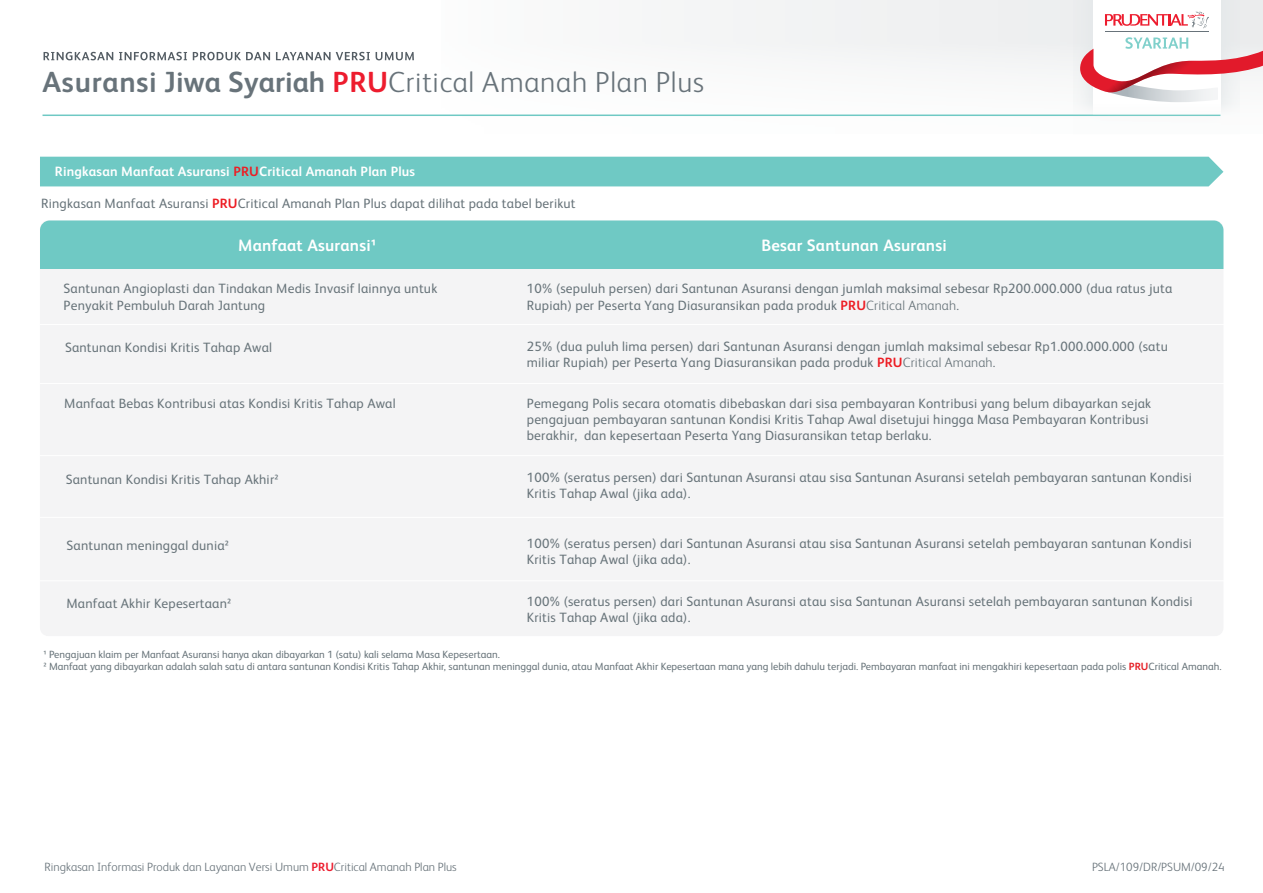
<style>
.page{position:relative;width:1263px;height:893px;background:#fff}
.page>*{position:absolute;margin:0;border:0;box-sizing:border-box;transform-origin:0 0}
.t1{font:300 29.1px "FS Albert Pro";letter-spacing:.025em;color:#68737a}
.t2{font:700 16.5px "FS Albert Pro";letter-spacing:.015em;color:#fff}
.t3{font:13.5px/16.2px "FS Albert Pro";letter-spacing:.015em;color:#68747a}
.t4{font:700 13.5px "FS Albert Pro";letter-spacing:.015em;color:#fff}
.t5{font:300 12px "FS Albert Pro";color:#68737a}
.t6{font:10.5px/12.6px "FS Albert Pro";color:#68747a}
.s1{font-weight:700}
.s2{font-weight:700;color:#ed1c2e}
.s3{color:#ed1d24}
.s4{font-weight:700;color:#ed1d24}
.s5{font-weight:300}
.s6{font-weight:700;color:#e51e25}
</style>
<div class="page">
<div style="left:441px;top:0;width:822px;height:133px;background:#f9f9f9"></div>
<hr style="left:43px;top:115px;width:1177px;height:1px;background:#6fc9c4">
<div style="left:1073px;top:0;width:167px;height:135px;background:linear-gradient(to bottom,#e5e7e9,#f9fbfb)"></div>
<div style="left:1093px;top:0;width:128px;height:115px;background:#fff"></div>
<svg style="left:1105px;top:11px;width:104px;height:17px"></svg>
<hr style="left:1105px;top:31px;width:104px;height:1px;background:#68737a">
<svg style="left:1080px;top:37px;width:183px;height:65px"></svg>
<svg style="left:44px;top:52px;width:370px;height:8px"></svg>
<hr style="left:1073px;top:890px;width:167px;height:3px;background:#e1e6e8">
<div style="left:40px;top:157px;width:1183px;height:29px;background:#6fc9c4"></div>
<div style="left:40px;top:220px;width:1183px;height:416px;background:#f4f4f5;border-radius:8px"></div>
<div style="left:40px;top:220px;width:1183px;height:49px;background:#6fc9c4"></div>
<hr style="left:40px;top:324px;width:1184px;height:1px;background:#fff">
<hr style="left:40px;top:383px;width:1184px;height:1px;background:#fff">
<hr style="left:40px;top:455px;width:1184px;height:1px;background:#fff">
<hr style="left:40px;top:517px;width:1184px;height:1px;background:#fff">
<hr style="left:40px;top:580px;width:1184px;height:1px;background:#fff">
<h1 class="t1" style="left:43px;top:62px;width:663px"><span class="s1">Asuransi Jiwa Syariah</span> <span class="s2">PRU</span>Critical Amanah Plan Plus</h1>
<p class="t4" style="left:55px;top:162px;width:362px">Ringkasan Manfaat Asuransi <span class="s3">PRU</span>Critical Amanah Plan Plus</p>
<p class="t3" style="left:41px;top:194px;width:536px">Ringkasan Manfaat Asuransi <span class="s4">PRU</span>Critical Amanah Plan Plus dapat dilihat pada tabel berikut</p>
<p class="t2" style="left:238px;top:234px;width:140px">Manfaat Asuransi1</p>
<p class="t2" style="left:761px;top:234px;width:187px">Besar Santunan Asuransi</p>
<p class="t3" style="left:64px;top:280px;width:375px">Santunan Angioplasti dan Tindakan Medis Invasif lainnya untuk<br>Penyakit Pembuluh Darah Jantung</p>
<p class="t3" style="left:527px;top:280px;width:647px">10% (sepuluh persen) dari Santunan Asuransi dengan jumlah maksimal sebesar Rp200.000.000 (dua ratus juta<br>Rupiah) per Peserta Yang Diasuransikan pada produk <span class="s4">PRU</span><span class="s5">Critical Amanah.</span></p>
<p class="t3" style="left:65px;top:339px;width:209px">Santunan Kondisi Kritis Tahap Awal</p>
<p class="t3" style="left:527px;top:337px;width:642px">25% (dua puluh lima persen) dari Santunan Asuransi dengan jumlah maksimal sebesar Rp1.000.000.000 (satu miliar Rupiah) per Peserta Yang Diasuransikan pada produk <span class="s4">PRU</span><span class="s5">Critical Amanah.</span></p>
<p class="t3" style="left:64px;top:394px;width:333px">Manfaat Bebas Kontribusi atas Kondisi Kritis Tahap Awal</p>
<p class="t3" style="left:527px;top:394px;width:626px">Pemegang Polis secara otomatis dibebaskan dari sisa pembayaran Kontribusi yang belum dibayarkan sejak pengajuan pembayaran santunan Kondisi Kritis Tahap Awal disetujui hingga Masa Pembayaran Kontribusi berakhir, dan kepesertaan Peserta Yang Diasuransikan tetap berlaku.</p>
<p class="t3" style="left:66px;top:470px;width:214px">Santunan Kondisi Kritis Tahap Akhir2</p>
<p class="t3" style="left:527px;top:468px;width:667px">100% (seratus persen) dari Santunan Asuransi atau sisa Santunan Asuransi setelah pembayaran santunan Kondisi<br>Kritis Tahap Awal (jika ada).</p>
<p class="t3" style="left:66px;top:536px;width:164px">Santunan meninggal dunia2</p>
<p class="t3" style="left:527px;top:534px;width:667px">100% (seratus persen) dari Santunan Asuransi atau sisa Santunan Asuransi setelah pembayaran santunan Kondisi<br>Kritis Tahap Awal (jika ada).</p>
<p class="t3" style="left:66px;top:594px;width:166px">Manfaat Akhir Kepesertaan2</p>
<p class="t3" style="left:527px;top:592px;width:667px">100% (seratus persen) dari Santunan Asuransi atau sisa Santunan Asuransi setelah pembayaran santunan Kondisi<br>Kritis Tahap Awal (jika ada).</p>
<p class="t6" style="left:44px;top:647px;width:1179px">1 Pengajuan klaim per Manfaat Asuransi hanya akan dibayarkan 1 (satu) kali selama Masa Kepesertaan.<br>2 Manfaat yang dibayarkan adalah salah satu di antara santunan Kondisi Kritis Tahap Akhir, santunan meninggal dunia, atau Manfaat Akhir Kepesertaan mana yang lebih dahulu terjadi. Pembayaran manfaat ini mengakhiri kepesertaan pada polis <span class="s6">PRU</span>Critical Amanah.</p>
<p class="t5" style="left:45px;top:858px;width:414px">Ringkasan Informasi Produk dan Layanan Versi Umum <span class="s2">PRU</span>Critical Amanah Plan Plus</p>
<p class="t5" style="left:1092px;top:858px;width:134px">PSLA/109/DR/PSUM/09/24</p>
</div>
